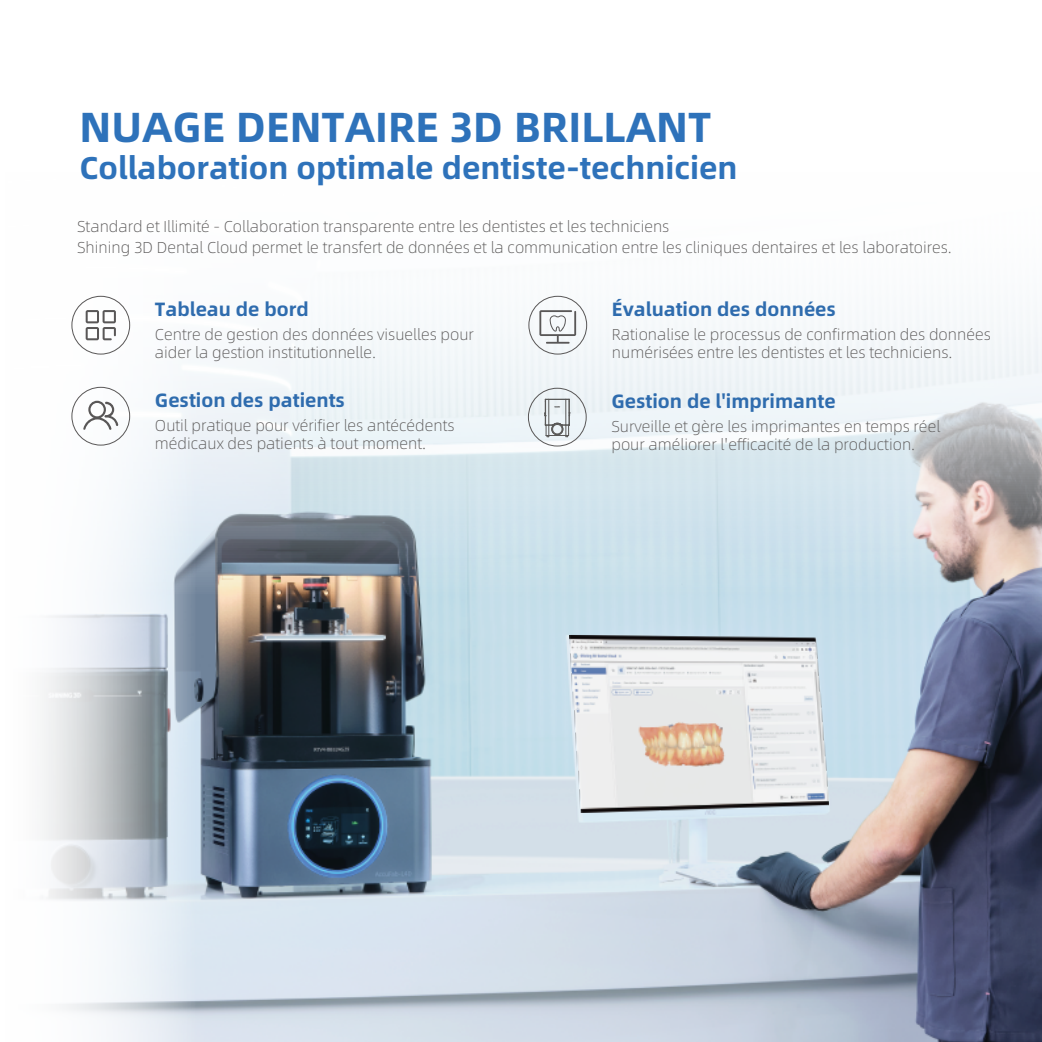
<style>
.page{position:relative;width:1042px;height:1042px;background:#fff}
.page>*{position:absolute;margin:0;border:0;box-sizing:border-box;transform-origin:0 0}
.t1{font:42px "Alibaba Pu Hui Ti B";color:#2e72ba}
.t2{font:31.5px "Alibaba Pu Hui Ti B";color:#2e72ba}
.t3{font:19.25px "Alibaba Pu Hui Ti B";color:#2f6cae}
.t4{font:15.75px/17.5px "Alibaba Pu Hui Ti L";color:#595757}
</style>
<div class="page">
<img style="left:196px;top:594px;width:846px;height:448px">
<svg style="left:196px;top:295px;width:846px;height:299px"></svg>
<svg style="left:42px;top:295px;width:154px;height:747px"></svg>
<svg style="left:72px;top:296px;width:58px;height:58px"></svg>
<div style="left:71px;top:296px;width:59px;height:58px;border:1px solid #595757;border-radius:50%"></div>
<svg style="left:86px;top:310px;width:30px;height:30px"></svg>
<svg style="left:529px;top:296px;width:58px;height:58px"></svg>
<div style="left:528px;top:296px;width:59px;height:58px;border:1px solid #595757;border-radius:50%"></div>
<svg style="left:72px;top:387px;width:58px;height:58px"></svg>
<div style="left:71px;top:387px;width:59px;height:58px;border:1px solid #595757;border-radius:50%"></div>
<svg style="left:528px;top:388px;width:58px;height:58px"></svg>
<div style="left:528px;top:388px;width:58px;height:58px;border:1px solid #595757;border-radius:50%"></div>
<svg style="left:539px;top:310px;width:37px;height:34px"></svg>
<svg style="left:83px;top:401px;width:35px;height:29px"></svg>
<svg style="left:544px;top:398px;width:27px;height:40px"></svg>
<img style="left:569px;top:635px;width:259px;height:177px">
<h1 class="t1" style="left:80px;top:94px;width:633px">NUAGE DENTAIRE 3D BRILLANT</h1>
<h2 class="t2" style="left:80px;top:143px;width:659px">Collaboration optimale dentiste-technicien</h2>
<p class="t4" style="left:77px;top:215px;width:876px;line-height:21px">Standard et Illimité - Collaboration transparente entre les dentistes et les techniciens<br>Shining 3D Dental Cloud permet le transfert de données et la communication entre les cliniques dentaires et les laboratoires.</p>
<p class="t3" style="left:155px;top:294px;width:155px">Tableau de bord</p>
<p class="t4" style="left:155px;top:325px;width:320px">Centre de gestion des données visuelles pour aider la gestion institutionnelle.</p>
<p class="t3" style="left:155px;top:385px;width:192px">Gestion des patients</p>
<p class="t4" style="left:155px;top:416px;width:301px">Outil pratique pour vérifier les antécédents médicaux des patients à tout moment.</p>
<p class="t3" style="left:612px;top:294px;width:225px">Évaluation des données</p>
<p class="t4" style="left:612px;top:325px;width:380px">Rationalise le processus de confirmation des données numérisées entre les dentistes et les techniciens.</p>
<p class="t3" style="left:611px;top:386px;width:226px">Gestion de l'imprimante</p>
<p class="t4" style="left:611px;top:417px;width:330px">Surveille et gère les imprimantes en temps réel pour améliorer l'efficacité de la production.</p>
</div>
